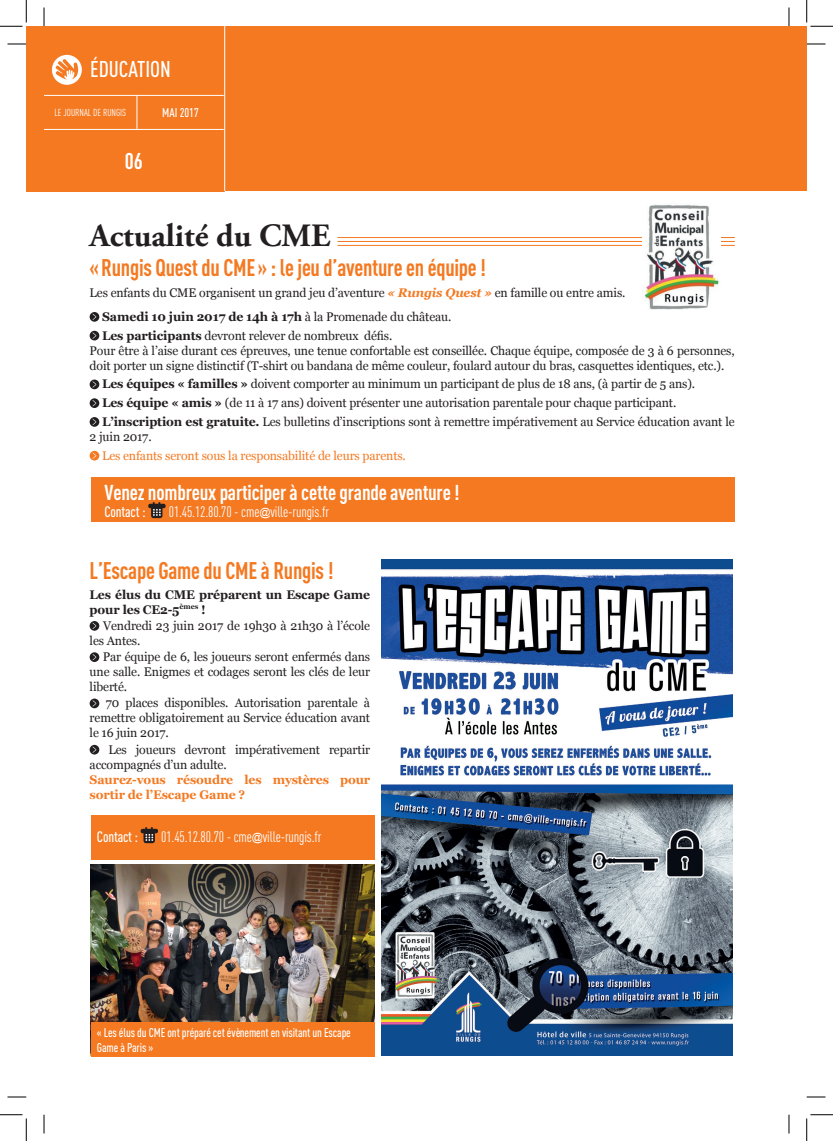
<style>
.page{position:relative;width:833px;height:1141px;background:#fff}
.page>*{position:absolute;margin:0;border:0;box-sizing:border-box;transform-origin:0 0}
.t1{font:700 32.5px "Adobe Garamond Pro";color:#231f20}
.t2{font:700 23.75px "DIN Cond";letter-spacing:-.01em;color:#f47921;scale:.95 1}
.t3{font:500 22.5px "DIN Cond";color:#fff}
.t4{font:700 22.5px "DIN Cond";color:#fff}
.t5{font:700 21.25px "DIN Cond";letter-spacing:-.01em;color:#fff}
.t6{font:15px "DIN Cond";letter-spacing:-.01em;color:#fff}
.t7{font:500 15px "DIN Cond";letter-spacing:-.01em;color:#fff}
.t8{font:12.5px/15px "Georgia";letter-spacing:-.01em;color:#231f20}
.t9{font:500 12.5px/15px "DIN Cond";letter-spacing:-.01em;color:#fff}
.t10{font:700 12.5px/15px "Georgia";letter-spacing:-.01em;color:#f47921}
.t11{font:12.5px "Georgia";letter-spacing:-.01em;color:#f47921}
.t12{font:700 12.5px/15px "Georgia";letter-spacing:-.01em;color:#231f20}
.t13{font:10px "DIN Cond";color:#fff}
.s1{font-weight:700;font-style:italic;color:#f47921}
.s2{font-weight:700}
.s3{font-family:"Arial";font-size:11.25px}
</style>
<div class="page">
<div style="left:26px;top:26px;width:198px;height:165px;background:#f47921"></div>
<hr style="left:44px;top:95px;width:179px;height:1px;background:#fff">
<hr style="left:44px;top:129px;width:179px;height:1px;background:#fff">
<hr style="left:136px;top:95px;width:1px;height:35px;background:#fff">
<svg style="left:52px;top:55px;width:30px;height:30px"></svg>
<svg style="left:55px;top:58px;width:23px;height:23px"></svg>
<svg style="left:90px;top:312px;width:9px;height:10px"></svg>
<svg style="left:93px;top:313px;width:3px;height:7px"></svg>
<svg style="left:90px;top:331px;width:9px;height:9px"></svg>
<svg style="left:93px;top:332px;width:3px;height:7px"></svg>
<svg style="left:90px;top:379px;width:9px;height:10px"></svg>
<svg style="left:93px;top:381px;width:3px;height:6px"></svg>
<svg style="left:90px;top:398px;width:9px;height:10px"></svg>
<svg style="left:93px;top:400px;width:3px;height:6px"></svg>
<svg style="left:90px;top:417px;width:9px;height:10px"></svg>
<svg style="left:93px;top:418px;width:3px;height:7px"></svg>
<svg style="left:90px;top:451px;width:9px;height:9px"></svg>
<svg style="left:93px;top:452px;width:3px;height:7px"></svg>
<svg style="left:90px;top:621px;width:9px;height:9px"></svg>
<svg style="left:93px;top:622px;width:3px;height:7px"></svg>
<svg style="left:90px;top:652px;width:9px;height:10px"></svg>
<svg style="left:93px;top:653px;width:3px;height:7px"></svg>
<svg style="left:90px;top:698px;width:9px;height:10px"></svg>
<svg style="left:93px;top:700px;width:3px;height:6px"></svg>
<svg style="left:90px;top:744px;width:9px;height:10px"></svg>
<svg style="left:93px;top:746px;width:3px;height:7px"></svg>
<hr style="left:337px;top:245px;width:397px;height:1px;background:#f47921">
<hr style="left:337px;top:241px;width:397px;height:1px;background:#f47921">
<hr style="left:337px;top:237px;width:397px;height:1px;background:#f47921">
<div style="left:223px;top:26px;width:565px;height:165px;background:#f47921"></div>
<hr style="left:224px;top:26px;width:1px;height:165px;background:#fff">
<div style="left:91px;top:477px;width:643px;height:44px;background:#f47921"></div>
<div style="left:91px;top:815px;width:283px;height:44px;background:#f47921"></div>
<svg style="left:148px;top:502px;width:17px;height:16px"></svg>
<svg style="left:141px;top:827px;width:17px;height:16px"></svg>
<img style="left:382px;top:560px;width:350px;height:494px">
<img style="left:91px;top:864px;width:283px;height:158px">
<div style="left:788px;top:26px;width:18px;height:165px;background:#f47921"></div>
<img style="left:642px;top:205px;width:77px;height:105px">
<div style="left:91px;top:1022px;width:283px;height:34px;background:#f47921"></div>
<svg style="left:8px;top:43px;width:18px;height:2px"></svg>
<svg style="left:806px;top:43px;width:19px;height:2px"></svg>
<svg style="left:8px;top:1096px;width:18px;height:1px"></svg>
<svg style="left:806px;top:1096px;width:19px;height:1px"></svg>
<svg style="left:43px;top:8px;width:2px;height:18px"></svg>
<svg style="left:43px;top:1114px;width:2px;height:19px"></svg>
<svg style="left:788px;top:8px;width:1px;height:18px"></svg>
<svg style="left:788px;top:1114px;width:1px;height:19px"></svg>
<svg style="left:0;top:0;width:27px;height:27px"></svg>
<svg style="left:0;top:1114px;width:27px;height:26px"></svg>
<svg style="left:806px;top:0;width:26px;height:27px"></svg>
<svg style="left:806px;top:1114px;width:26px;height:26px"></svg>
<h3 class="t3" style="left:90px;top:56px;width:82px">ÉDUCATION</h3>
<p class="t13" style="left:54px;top:107px;width:73px">LE JOURNAL DE RUNGIS</p>
<h3 class="t4" style="left:125px;top:147px;width:20px">06</h3>
<p class="t9" style="left:162px;top:104px;width:38px">MAI 2017</p>
<h1 class="t1" style="left:90px;top:217px;width:242px">Actualité du CME</h1>
<h2 class="t2" style="left:90px;top:253px;width:418px">«Rungis Quest du CME» : le jeu d’aventure en équipe !</h2>
<p class="t8" style="left:102px;top:280px;width:524px;line-height:23.8px;text-indent:-12px">Les enfants du CME organisent un grand jeu d’aventure <span class="s1">« Rungis Quest »</span> en famille ou entre amis.<br><span class="s2">Samedi 10 juin 2017 de 14h à 17h</span> à la Promenade du château.</p>
<p class="t8" style="left:90px;top:327px;width:646px;text-indent:12px"><span class="s2">Les participants</span> devront relever de nombreux défis.<br>Pour être à l’aise durant ces épreuves, une tenue confortable est conseillée. Chaque équipe, composée de 3 à 6 personnes, doit porter un signe distinctif (T-shirt ou bandana de même couleur, foulard autour du bras, casquettes identiques, etc.).</p>
<p class="t8" style="left:102px;top:374px;width:633px;line-height:18.8px"><span class="s2">Les équipes « familles »</span> doivent comporter au minimum un participant de plus de 18 ans, (à partir de 5 ans).<br><span class="s2">Les équipe « amis »</span> (de 11 à 17 ans) doivent présenter une autorisation parentale pour chaque participant.<br><span class="s2">L’inscription est gratuite.</span> Les bulletins d’inscriptions sont à remettre impérativement au Service éducation avant le</p>
<p class="t8" style="left:90px;top:428px;width:63px">2 juin 2017.</p>
<p class="t11" style="left:102px;top:446px;width:305px">Les enfants seront sous la responsabilité de leurs parents.</p>
<h3 class="t5" style="left:104px;top:479px;width:356px">Venez nombreux participer à cette grande aventure !</h3>
<p class="t7" style="left:104px;top:503px;width:43px">Contact :</p>
<p class="t6" style="left:169px;top:503px;width:161px">01.45.12.80.70 - cme<span class="s3">@</span>ville-rungis.fr</p>
<h2 class="t2" style="left:90px;top:556px;width:258px">L’Escape Game du CME à Rungis !</h2>
<p class="t12" style="left:90px;top:586px;width:282px">Les élus du CME préparent un Escape Game pour les CE2-5<sup>èmes</sup> !</p>
<p class="t8" style="left:90px;top:617px;width:282px;text-indent:13px">Vendredi 23 juin 2017 de 19h30 à 21h30 à l’école les Antes.</p>
<p class="t8" style="left:90px;top:648px;width:282px;text-align:justify;text-indent:13px">Par équipe de 6, les joueurs seront enfermés dans une salle. Enigmes et codages seront les clés de leur liberté.</p>
<p class="t8" style="left:90px;top:695px;width:282px;text-align:justify;text-indent:16px">70 places disponibles. Autorisation parentale à remettre obligatoirement au Service éducation avant le 16 juin 2017.</p>
<p class="t8" style="left:90px;top:741px;width:282px;text-indent:19px">Les joueurs devront impérativement repartir accompagnés d’un adulte.</p>
<p class="t10" style="left:90px;top:771px;width:282px">Saurez-vous résoudre les mystères pour sortir de l’Escape Game ?</p>
<p class="t7" style="left:97px;top:828px;width:43px">Contact :</p>
<p class="t6" style="left:161px;top:828px;width:161px">01.45.12.80.70 - cme<span class="s3">@</span>ville-rungis.fr</p>
<p class="t9" style="left:97px;top:1024px;width:255px">« Les élus du CME ont préparé cet évènement en visitant un Escape<br>Game à Paris »</p>
</div>
